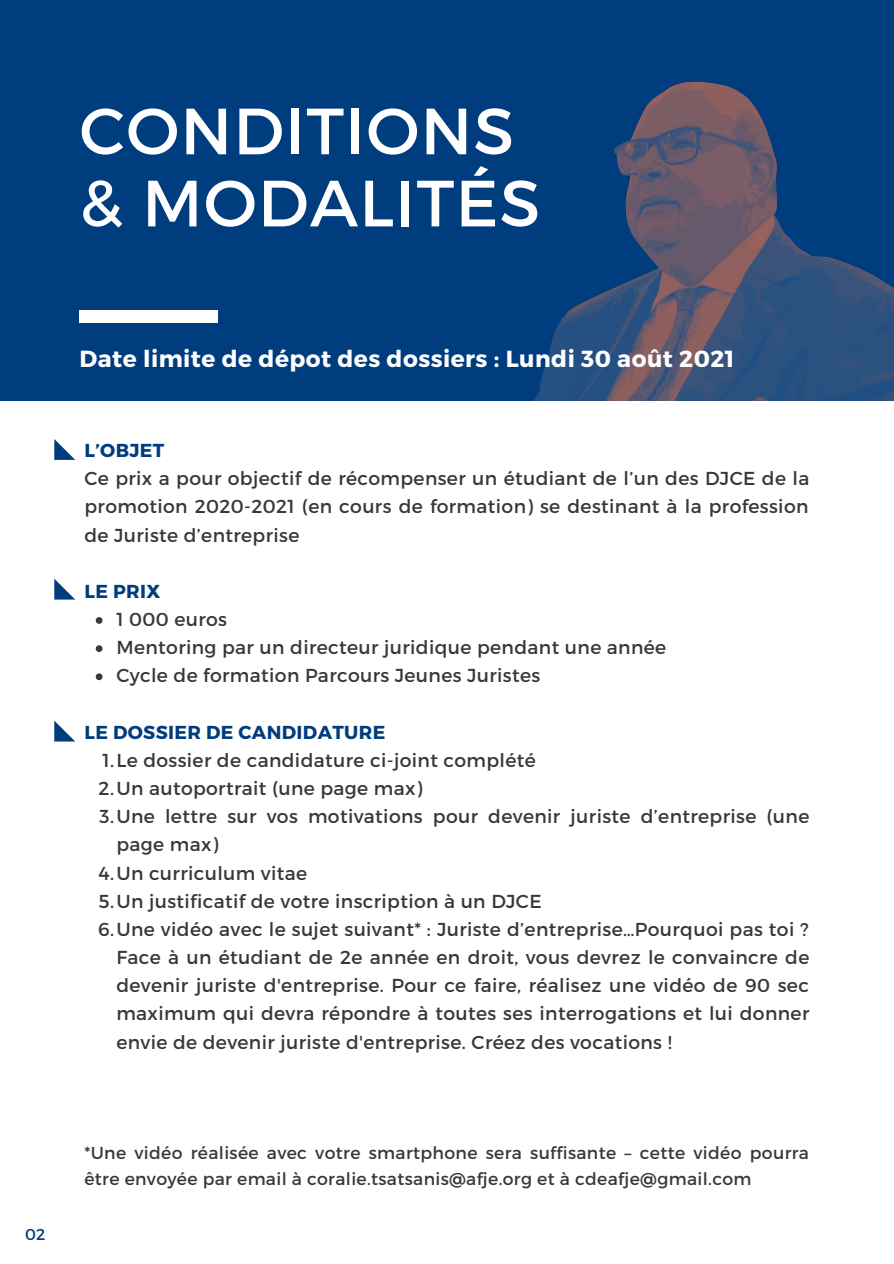
<style>
.page{position:relative;width:894px;height:1264px;background:#fff}
.page>*{position:absolute;margin:0;border:0;box-sizing:border-box;transform-origin:0 0}
.t1{font:65.25px "Montserrat";letter-spacing:.02em;color:#fff}
.t2{font:700 23.25px "Montserrat";letter-spacing:.02em;color:#fefefe}
.t3{font:18.75px/28.2px "Montserrat";letter-spacing:.02em;color:#383838;text-align:justify}
.t4{font:700 18.75px "Montserrat";letter-spacing:.02em;color:#003d7e}
.t5{font:17.25px/26px "Montserrat";letter-spacing:.02em;color:#383838}
.t6{font:15.75px "Montserrat";color:#003d7e}
</style>
<div class="page">
<div style="left:0;top:0;width:893px;height:400px;background:#003d7e"></div>
<div style="left:79px;top:310px;width:139px;height:13px;background:#fff"></div>
<svg style="left:96px;top:617px;width:6px;height:7px"></svg>
<svg style="left:96px;top:645px;width:6px;height:7px"></svg>
<svg style="left:96px;top:673px;width:6px;height:7px"></svg>
<svg style="left:54px;top:439px;width:21px;height:21px"></svg>
<svg style="left:54px;top:578px;width:21px;height:21px"></svg>
<svg style="left:54px;top:720px;width:21px;height:21px"></svg>
<img style="left:534px;top:81px;width:359px;height:319px">
<p class="t1" style="left:79px;top:89px;width:436px">CONDITIONS</p>
<p class="t1" style="left:79px;top:161px;width:462px">&amp; MODALITÉS</p>
<p class="t2" style="left:79px;top:343px;width:656px">Date limite de dépot des dossiers : Lundi 30 août 2021</p>
<p class="t4" style="left:84px;top:438px;width:81px">L’OBJET</p>
<p class="t3" style="left:84px;top:463px;width:726px">Ce prix a pour objectif de récompenser un étudiant de l’un des DJCE de la promotion 2020-2021 (en cours de formation) se destinant à la profession de Juriste d’entreprise</p>
<p class="t4" style="left:84px;top:579px;width:77px">LE PRIX</p>
<p class="t3" style="left:116px;top:604px;width:112px">1 000 euros</p>
<p class="t3" style="left:116px;top:632px;width:551px">Mentoring par un directeur juridique pendant une année</p>
<p class="t3" style="left:116px;top:660px;width:425px">Cycle de formation Parcours Jeunes Juristes</p>
<p class="t4" style="left:84px;top:720px;width:302px">LE DOSSIER DE CANDIDATURE</p>
<p class="t3" style="left:102px;top:745px;width:435px">1.Le dossier de candidature ci-joint complété</p>
<p class="t3" style="left:99px;top:773px;width:325px">2.Un autoportrait (une page max)</p>
<p class="t3" style="left:116px;top:801px;width:694px;text-indent:-17px">3.Une lettre sur vos motivations pour devenir juriste d’entreprise (une page max)</p>
<p class="t3" style="left:98px;top:857px;width:210px">4.Un curriculum vitae</p>
<p class="t3" style="left:99px;top:886px;width:444px">5.Un justificatif de votre inscription à un DJCE</p>
<p class="t3" style="left:116px;top:914px;width:694px;text-indent:-18px">6.Une vidéo avec le sujet suivant* : Juriste d’entreprise…Pourquoi pas toi ?<br>Face à un étudiant de 2e année en droit, vous devrez le convaincre de devenir juriste d'entreprise. Pour ce faire, réalisez une vidéo de 90 sec maximum qui devra répondre à toutes ses interrogations et lui donner envie de devenir juriste d'entreprise. Créez des vocations !</p>
<p class="t6" style="left:25px;top:1223px;width:22px">02</p>
<p class="t5" style="left:84px;top:1138px;width:725px">*Une vidéo réalisée avec votre smartphone sera suffisante – cette vidéo pourra être envoyée par email à coralie.tsatsanis@afje.org et à cdeafje@gmail.com</p>
</div>
